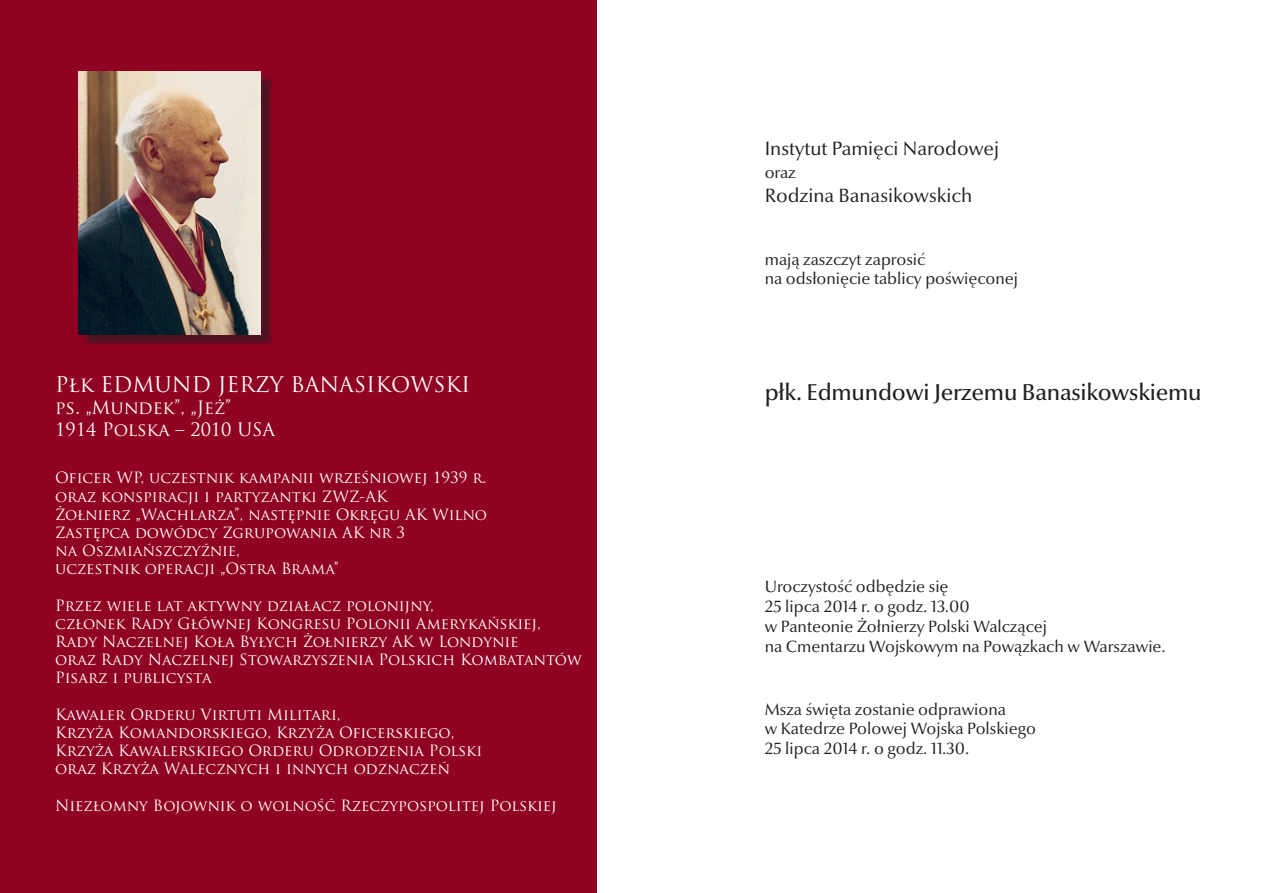
<style>
.page{position:relative;width:1263px;height:893px;background:#fff}
.page>*{position:absolute;margin:0;border:0;box-sizing:border-box;transform-origin:0 0}
.t1{font:500 23.25px "Optima Nova LT Pro";letter-spacing:-.01em;color:#231f20}
.t2{font:21px "Trajan Pro";color:#fff}
.t3{font:19.5px "Optima Nova LT Pro";color:#231f20}
.t4{font:18px/21.6px "Trajan Pro";color:#fff}
.t5{font:16.5px/19.8px "Optima Nova LT Pro";color:#231f20}
.t6{font:15.15px/18.1px "Trajan Pro";color:#fff}
</style>
<div class="page">
<div style="left:0;top:0;width:596px;height:893px;background:#900222"></div>
<div style="left:82px;top:76px;width:192px;height:272px;background:#231f20;opacity:.6"></div>
<img style="left:78px;top:72px;width:183px;height:262px">
<h2 class="t2" style="left:55px;top:371px;width:417px">Płk EDMUND JERZY BANASIKOWSKI</h2>
<p class="t4" style="left:55px;top:396px;width:221px">ps. „Mundek”, „Jeż”<br>1914 Polska – 2010 USA</p>
<p class="t6" style="left:55px;top:469px;width:433px">Oficer WP, uczestnik kampanii wrześniowej 1939 r. oraz konspiracji i partyzantki ZWZ-AK<br>Żołnierz „Wachlarza”, następnie Okręgu AK Wilno Zastępca dowódcy Zgrupowania AK nr 3<br>na Oszmiańszczyźnie,<br>uczestnik operacji „Ostra Brama”</p>
<p class="t6" style="left:55px;top:596px;width:528px">Przez wiele lat aktywny działacz polonijny,<br>członek Rady Głównej Kongresu Polonii Amerykańskiej, Rady Naczelnej Koła Byłych Żołnierzy AK w Londynie<br>oraz Rady Naczelnej Stowarzyszenia Polskich Kombatantów Pisarz i publicysta</p>
<p class="t6" style="left:55px;top:705px;width:428px">Kawaler Orderu Virtuti Militari,<br>Krzyża Komandorskiego, Krzyża Oficerskiego, Krzyża Kawalerskiego Orderu Odrodzenia Polski oraz Krzyża Walecznych i innych odznaczeń</p>
<p class="t6" style="left:55px;top:796px;width:503px">Niezłomny Bojownik o wolność Rzeczypospolitej Polskiej</p>
<p class="t3" style="left:765px;top:136px;width:236px">I nstytut Pamięci N arodowej</p>
<p class="t5" style="left:765px;top:163px;width:33px">oraz</p>
<p class="t3" style="left:765px;top:183px;width:209px">Rodzina Banasikowskich</p>
<p class="t5" style="left:765px;top:249px;width:255px">mają zaszczyt zaprosić<br>na odsłonięcie tablicy poświęconej</p>
<h1 class="t1" style="left:765px;top:377px;width:438px">płk. Edmundowi Jerzemu Banasikowskiemu</h1>
<p class="t5" style="left:765px;top:577px;width:402px">Uroczystość odbędzie się<br>25 lipca 2014 r. o godz. 13.00<br>w Panteonie Żołnierzy Polski Walczącej<br>na Cmentarzu Wojskowym na Powązkach w Warszawie.</p>
<p class="t5" style="left:765px;top:699px;width:273px">Msza święta zostanie odprawiona<br>w Katedrze Polowej Wojska Polskiego<br>25 lipca 2014 r. o godz. 11.30.</p>
</div>
